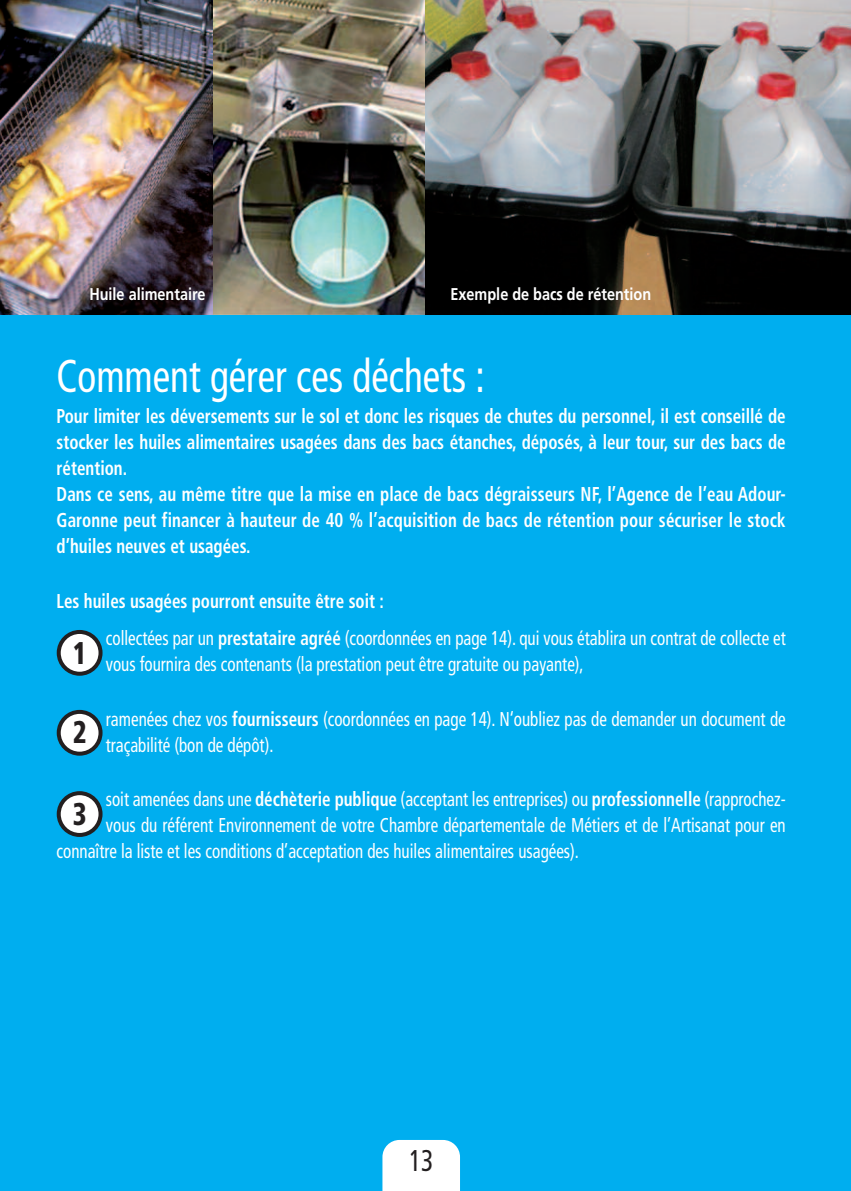
<style>
.page{position:relative;width:851px;height:1191px;background:#fff}
.page>*{position:absolute;margin:0;border:0;box-sizing:border-box;transform-origin:0 0}
.t1{font:condensed 46px "Frutiger";color:#fff;scale:.85 1}
.t2{font:900 condensed 31.4px "Frutiger";color:#231f20;scale:.85 1}
.t3{font:condensed 30px "Frutiger";color:#231f20;scale:.85 1}
.t4{font:condensed 20px/37.4px "Frutiger";color:#fff;scale:.85 1}
.t5{font:700 condensed 20px/26px "Frutiger";color:#fff;scale:.85 1}
.t6{font:700 17px "Frutiger";color:#fff;scale:.85 1}
.s1{font-weight:700}
</style>
<div class="page">
<div style="left:0;top:0;width:850px;height:1191px;background:#00aeef"></div>
<img style="left:212px;top:0;width:213px;height:314px">
<img style="left:0;top:0;width:212px;height:314px">
<img style="left:425px;top:0;width:425px;height:314px">
<div style="left:382px;top:1140px;width:78px;height:51px;background:#fff"></div>
<svg style="left:57px;top:630px;width:45px;height:45px"></svg>
<svg style="left:57px;top:710px;width:45px;height:45px"></svg>
<svg style="left:57px;top:791px;width:45px;height:46px"></svg>
<p class="t6" style="left:89px;top:287px;width:138px">Huile alimentaire</p>
<p class="t6" style="left:450px;top:287px;width:237px">Exemple de bacs de rétention</p>
<h1 class="t1" style="left:57px;top:357px;width:505px">Comment gérer ces déchets :</h1>
<p class="t5" style="left:57px;top:405px;width:859px">Pour limiter les déversements sur le sol et donc les risques de chutes du personnel, il est conseillé de stocker les huiles alimentaires usagées dans des bacs étanches, déposés, à leur tour, sur des bacs de rétention.<br>Dans ce sens, au même titre que la mise en place de bacs dégraisseurs NF, l’Agence de l’eau Adour-Garonne peut financer à hauteur de 40 % l’acquisition de bacs de rétention pour sécuriser le stock d’huiles neuves et usagées.</p>
<p class="t4" style="left:106px;top:584px;width:801px;text-indent:-49px"><span class="s1">Les huiles usagées pourront ensuite être soit :<br></span>collectées par un <span class="s1">prestataire agréé</span> (coordonnées en page 14). qui vous établira un contrat de collecte et</p>
<p class="t4" style="left:106px;top:647px;width:563px">vous fournira des contenants (la prestation peut être gratuite ou payante),</p>
<p class="t4" style="left:106px;top:707px;width:801px;line-height:26px">ramenées chez vos <span class="s1">fournisseurs</span> (coordonnées en page 14). N‘oubliez pas de demander un document de traçabilité (bon de dépôt).</p>
<p class="t4" style="left:106px;top:782px;width:801px">soit amenées dans une <span class="s1">déchèterie publique</span> (acceptant les entreprises) ou <span class="s1">professionnelle</span> (rapprochez-</p>
<p class="t4" style="left:106px;top:808px;width:801px">vous du référent Environnement de votre Chambre départementale de Métiers et de l’Artisanat pour en</p>
<p class="t4" style="left:56px;top:834px;width:616px">connaître la liste et les conditions d’acceptation des huiles alimentaires usagées).</p>
<h2 class="t2" style="left:73px;top:640px;width:18px">1</h2>
<h2 class="t2" style="left:73px;top:720px;width:18px">2</h2>
<h2 class="t2" style="left:73px;top:801px;width:18px">3</h2>
<h3 class="t3" style="left:409px;top:1148px;width:30px">13</h3>
</div>
